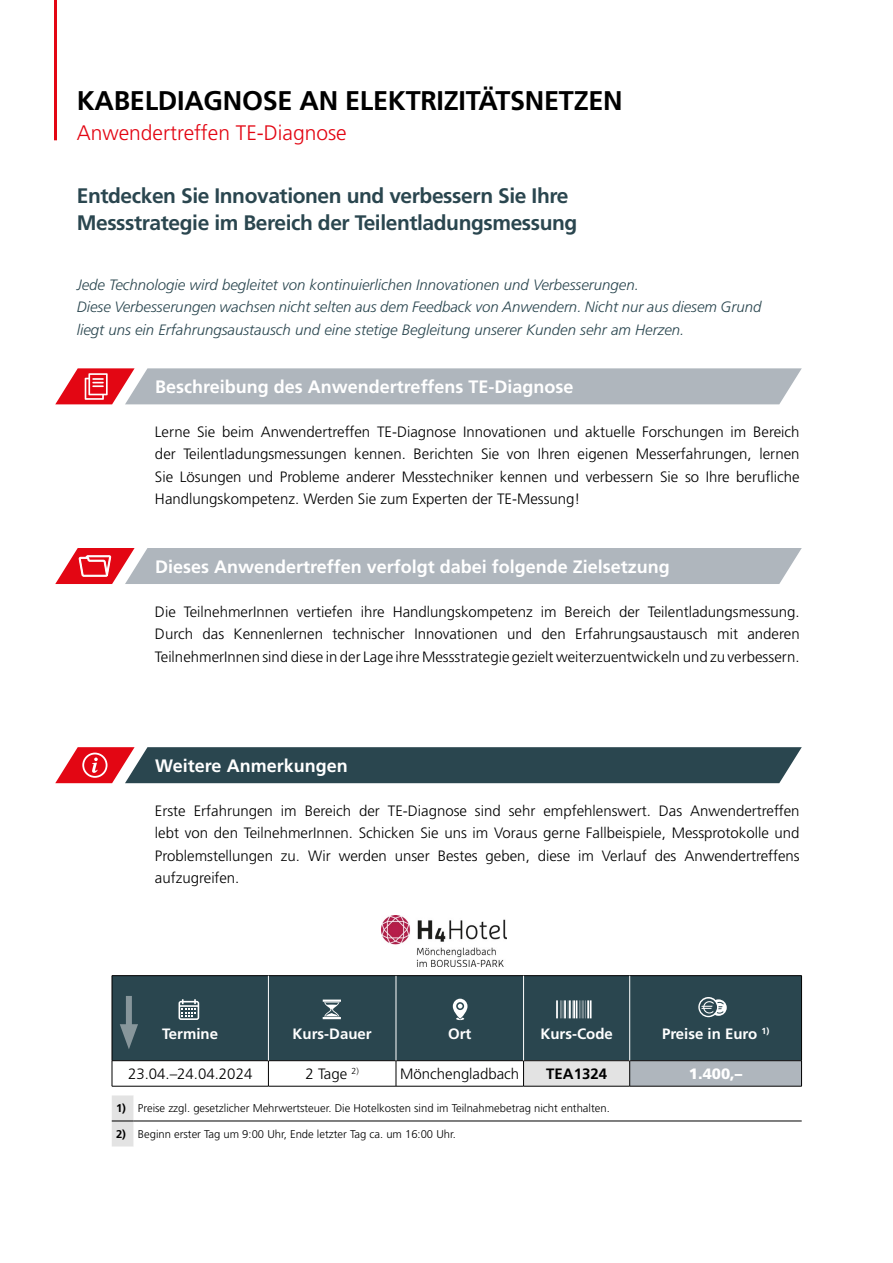
<style>
.page{position:relative;width:893px;height:1263px;background:#fff}
.page>*{position:absolute;margin:0;border:0;box-sizing:border-box;transform-origin:0 0}
.t1{font:700 27px "Frutiger LT Pro";letter-spacing:-.01em;color:#000}
.t2{font:700 21px/27px "Frutiger LT Pro";letter-spacing:-.02em;color:#2a464f}
.t3{font:300 21px "Frutiger LT Pro";color:#e30613}
.t4{font:700 18px "Frutiger LT Pro";color:#fff}
.t5{font:300 15px/22.5px "Frutiger LT Pro";color:#000;text-align:justify}
.t6{font:italic 300 15px/22.5px "Frutiger LT Pro";color:#2a464f}
.t7{font:700 15px "Frutiger LT Pro";color:#fff}
.t8{font:700 15px "Frutiger LT Pro";color:#000}
.t9{font:900 15px "Frutiger LT Pro";color:#fff}
.t10{font:300 11.25px "Frutiger LT Pro";color:#000}
.s1{font-weight:700}
</style>
<div class="page">
<hr style="left:54px;top:0;width:3px;height:140px;background:#e30613">
<svg style="left:55px;top:368px;width:747px;height:36px;background:#b7afb6"></svg>
<svg style="left:55px;top:548px;width:747px;height:36px;background:#b7aeb5"></svg>
<svg style="left:55px;top:747px;width:747px;height:36px;background:#434c55"></svg>
<div style="left:113px;top:976px;width:688px;height:84px;background:#2a464f"></div>
<div style="left:524px;top:1061px;width:106px;height:25px;background:#e3e3e3"></div>
<div style="left:630px;top:1061px;width:171px;height:25px;background:#afb6bd"></div>
<hr style="left:112px;top:975px;width:156px;height:1px;background:#000">
<hr style="left:112px;top:976px;width:1px;height:84px;background:#000">
<hr style="left:268px;top:975px;width:128px;height:1px;background:#000">
<hr style="left:396px;top:975px;width:128px;height:1px;background:#000">
<hr style="left:524px;top:975px;width:106px;height:1px;background:#000">
<hr style="left:630px;top:975px;width:172px;height:1px;background:#000">
<hr style="left:801px;top:976px;width:1px;height:84px;background:#000">
<hr style="left:112px;top:1060px;width:156px;height:1px;background:#000">
<hr style="left:268px;top:1060px;width:128px;height:1px;background:#000">
<hr style="left:396px;top:1060px;width:128px;height:1px;background:#000">
<hr style="left:524px;top:1060px;width:106px;height:1px;background:#000">
<svg style="left:112px;top:1061px;width:412px;height:25px"></svg>
<hr style="left:630px;top:1060px;width:172px;height:1px;background:#000">
<svg style="left:629px;top:1061px;width:1px;height:25px"></svg>
<svg style="left:801px;top:1061px;width:1px;height:25px"></svg>
<hr style="left:112px;top:1086px;width:156px;height:1px;background:#000">
<hr style="left:268px;top:1086px;width:128px;height:1px;background:#000">
<hr style="left:396px;top:1086px;width:128px;height:1px;background:#000">
<hr style="left:524px;top:1086px;width:106px;height:1px;background:#000">
<hr style="left:630px;top:1086px;width:172px;height:1px;background:#000">
<hr style="left:268px;top:976px;width:1px;height:84px;background:#fff">
<hr style="left:396px;top:976px;width:1px;height:84px;background:#fff">
<hr style="left:523px;top:976px;width:1px;height:84px;background:#fff">
<hr style="left:629px;top:976px;width:1px;height:84px;background:#fff">
<svg style="left:112px;top:1095px;width:690px;height:51px"></svg>
<hr style="left:134px;top:1121px;width:668px;height:1px;background:#000">
<svg style="left:323px;top:999px;width:18px;height:20px"></svg>
<svg style="left:556px;top:1000px;width:35px;height:18px"></svg>
<svg style="left:698px;top:997px;width:21px;height:20px"></svg>
<svg style="left:700px;top:998px;width:27px;height:18px"></svg>
<svg style="left:453px;top:999px;width:14px;height:21px"></svg>
<div style="left:126px;top:996px;width:6px;height:38px;background:#87969b"></div>
<svg style="left:120px;top:1024px;width:18px;height:25px"></svg>
<svg style="left:179px;top:999px;width:20px;height:21px"></svg>
<img style="left:382px;top:916px;width:124px;height:51px">
<h1 class="t1" style="left:77px;top:85px;width:547px">KABELDIAGNOSE AN ELEKTRIZITÄTSNETZEN</h1>
<h2 class="t3" style="left:77px;top:121px;width:271px">Anwendertreffen TE-Diagnose</h2>
<h2 class="t2" style="left:77px;top:182px;width:502px">Entdecken Sie Innovationen und verbessern Sie Ihre<br>Messstrategie im Bereich der Teilentladungsmessung</h2>
<p class="t6" style="left:77px;top:273px;width:686px">Jede Technologie wird begleitet von kontinuierlichen Innovationen und Verbesserungen.<br>Diese Verbesserungen wachsen nicht selten aus dem Feedback von Anwendern. Nicht nur aus diesem Grund liegt uns ein Erfahrungsaustausch und eine stetige Begleitung unserer Kunden sehr am Herzen.</p>
<p class="t4" style="left:155px;top:376px;width:420px">Beschreibung des Anwendertreffens TE-Diagnose</p>
<p class="t5" style="left:155px;top:421px;width:646px">Lerne Sie beim Anwendertreffen TE-Diagnose Innovationen und aktuelle Forschungen im Bereich der Teilentladungsmessungen kennen. Berichten Sie von Ihren eigenen Messerfahrungen, lernen Sie Lösungen und Probleme anderer Messtechniker kennen und verbessern Sie so Ihre berufliche Handlungskompetenz. Werden Sie zum Experten der TE-Messung!</p>
<p class="t4" style="left:155px;top:556px;width:516px">Dieses Anwendertreffen verfolgt dabei folgende Zielsetzung</p>
<p class="t5" style="left:155px;top:600px;width:646px">Die TeilnehmerInnen vertiefen ihre Handlungskompetenz im Bereich der Teilentladungsmessung.<br>Durch das Kennenlernen technischer Innovationen und den Erfahrungsaustausch mit anderen TeilnehmerInnen sind diese in der Lage ihre Messstrategie gezielt weiterzuentwickeln und zu verbessern.</p>
<p class="t4" style="left:155px;top:755px;width:194px">Weitere Anmerkungen</p>
<p class="t5" style="left:155px;top:799px;width:646px">Erste Erfahrungen im Bereich der TE-Diagnose sind sehr empfehlenswert. Das Anwendertreffen lebt von den TeilnehmerInnen. Schicken Sie uns im Voraus gerne Fallbeispiele, Messprotokolle und Problemstellungen zu. Wir werden unser Bestes geben, diese im Verlauf des Anwendertreffens aufzugreifen.</p>
<p class="t7" style="left:162px;top:1025px;width:57px">Termine</p>
<p class="t7" style="left:293px;top:1025px;width:81px">Kurs-Dauer</p>
<p class="t7" style="left:448px;top:1025px;width:25px">Ort</p>
<p class="t7" style="left:540px;top:1025px;width:74px">Kurs-Code</p>
<p class="t7" style="left:662px;top:1025px;width:109px">Preise in Euro <sup>1)</sup></p>
<p class="t5" style="left:128px;top:1063px;width:126px">23.04.–24.04.2024</p>
<p class="t5" style="left:306px;top:1063px;width:55px">2 Tage <sup>2)</sup></p>
<p class="t5" style="left:400px;top:1063px;width:120px">Mönchengladbach</p>
<p class="t8" style="left:546px;top:1065px;width:62px">TEA1324</p>
<p class="t9" style="left:689px;top:1065px;width:55px">1.400,–</p>
<p class="t10" style="left:116px;top:1102px;width:495px"><span class="s1">1)</span> Preise zzgl. gesetzlicher Mehrwertsteuer. Die Hotelkosten sind im Teilnahmebetrag nicht enthalten.</p>
<p class="t10" style="left:116px;top:1127px;width:341px"><span class="s1">2)</span> Beginn erster Tag um 9:00 Uhr, Ende letzter Tag ca. um 16:00 Uhr.</p>
</div>
